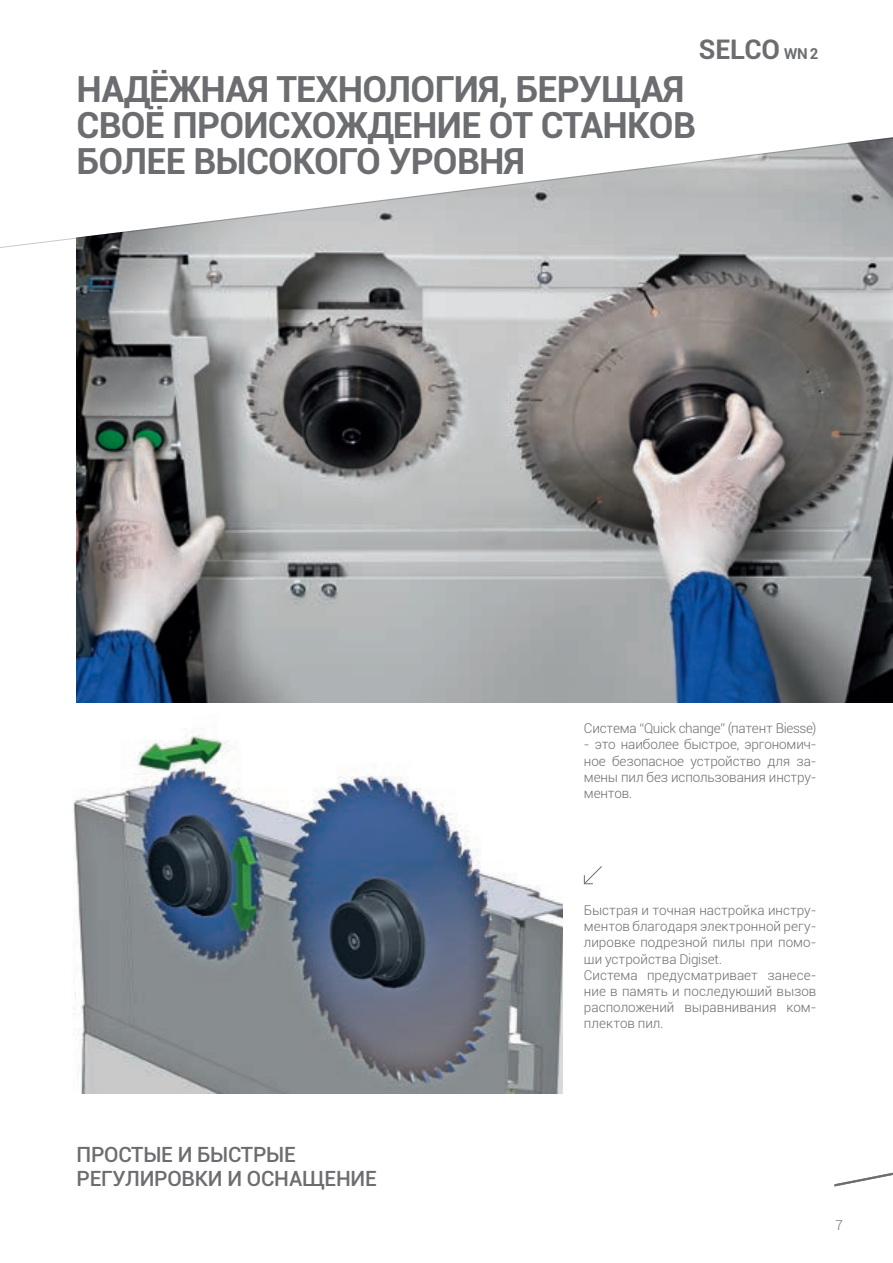
<style>
.page{position:relative;width:893px;height:1263px;background:#fff}
.page>*{position:absolute;margin:0;border:0;box-sizing:border-box;transform-origin:0 0}
._1_TITOLO_GRIGIO{font:700 36px/36px "Roboto";letter-spacing:-.02em;color:#6c6d70}
.t1{font:700 27px "Roboto";letter-spacing:-.01em;color:#6c6d70}
.t2{font:500 21px/24px "Roboto";letter-spacing:-.01em;color:#6c6d70}
.t3{font:300 13.5px/16.2px "Roboto";letter-spacing:-.005em;color:#6c6d70;text-align:justify}
.t4{font:300 13.5px "Roboto";letter-spacing:-.025em;color:#6c6d70}
.s1{font-size:15px}
</style>
<div class="page">
<img style="left:73px;top:668px;width:490px;height:426px">
<img style="left:77px;top:361px;width:816px;height:341px">
<svg style="left:583px;top:866px;width:19px;height:19px"></svg>
<svg style="left:0;top:137px;width:893px;height:224px"></svg>
<svg style="left:834px;top:1172px;width:59px;height:14px"></svg>
<p class="t1" style="left:699px;top:30px;width:121px">SELCO <span class="s1">WN 2</span></p>
<p class="_1_TITOLO_GRIGIO" style="left:77px;top:69px;width:621px">НАДЁЖНАЯ ТЕХНОЛОГИЯ, БЕРУЩАЯ<br>СВОЁ ПРОИСХОЖДЕНИЕ ОТ СТАНКОВ<br>БОЛЕЕ ВЫСОКОГО УРОВНЯ</p>
<p class="t2" style="left:77px;top:1142px;width:302px">ПРОСТЫЕ И БЫСТРЫЕ<br>РЕГУЛИРОВКИ И ОСНАЩЕНИЕ</p>
<p class="t4" style="left:584px;top:719px;width:234px">Система “Quick change” (патент Biesse)</p>
<p class="t3" style="left:584px;top:736px;width:234px">- это наиболее быстрое, эргономич&shy;ное безопасное устройство для за&shy;мены пил без использования инстру&shy;ментов.</p>
<p class="t3" style="left:584px;top:902px;width:234px">Быстрая и точная настройка инстру&shy;ментов благодаря электронной регу&shy;лировке подрезной пилы при помо&shy;щи устройства Digiset.</p>
<p class="t3" style="left:584px;top:966px;width:234px">Система предусматривает занесе&shy;ние в память и последующий вызов расположений выравнивания ком&shy;плектов пил.</p>
<p class="t3" style="left:836px;top:1216px;width:9px">7</p>
</div>
